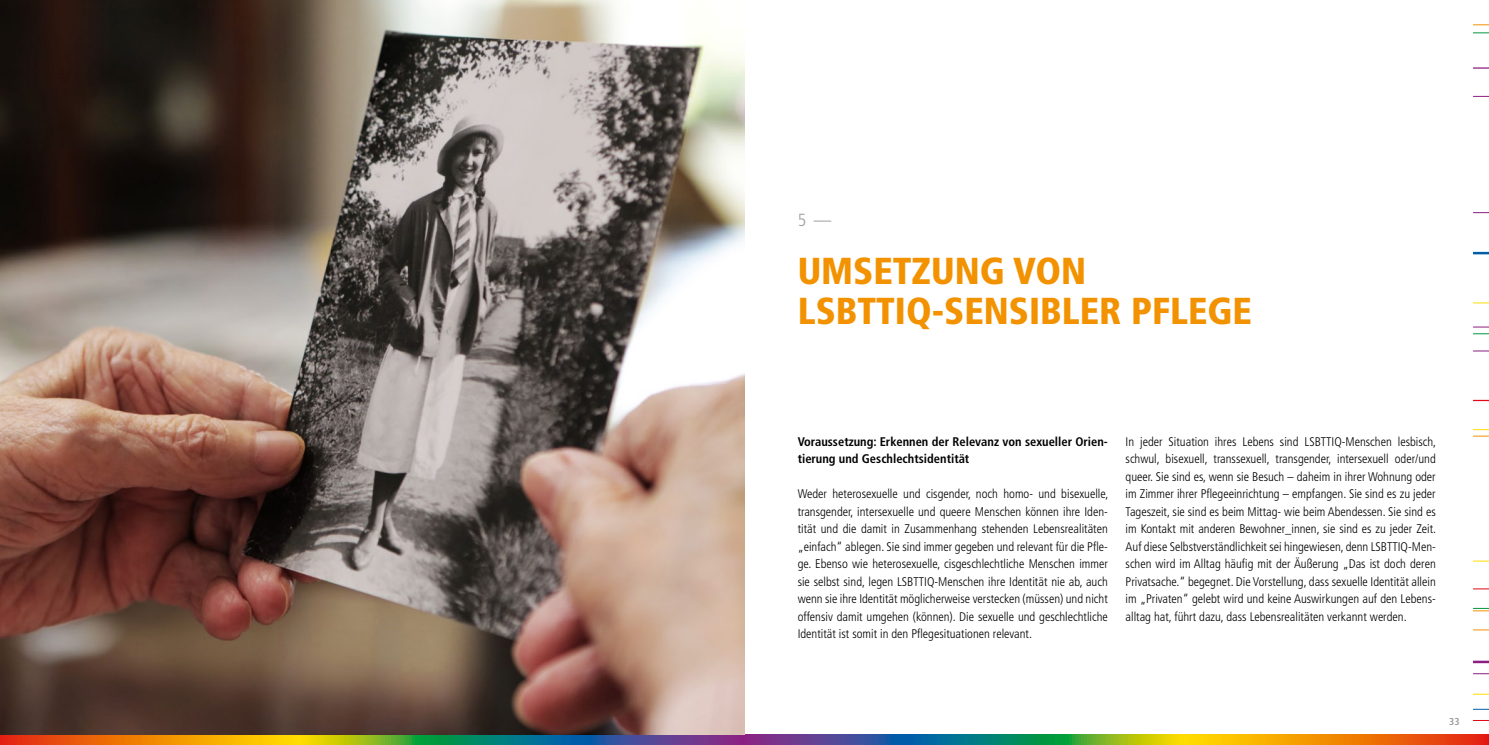
<style>
.page{position:relative;width:1489px;height:745px;background:#fff}
.page>*{position:absolute;margin:0;border:0;box-sizing:border-box;transform-origin:0 0}
.Head_violett{font:900 condensed 37.5px/40px "Frutiger LT Std";color:#f39200}
.Copy{font:300 condensed 17.5px "Frutiger LT Std";color:#9d9d9c}
.Copy-2{font:300 condensed 12.5px/17.5px "Frutiger LT Std";color:#000;text-align:justify}
.Überschrift{font:700 condensed 12.5px/17.5px "Frutiger LT Std";color:#000}
.t1{font:700 condensed 10px "Frutiger LT Std";color:#9d9d9c}
</style>
<div class="page">
<svg style="left:1473px;top:302px;width:15px;height:1px"></svg>
<svg style="left:1473px;top:326px;width:15px;height:1px"></svg>
<svg style="left:1473px;top:333px;width:15px;height:1px"></svg>
<svg style="left:1473px;top:350px;width:15px;height:1px"></svg>
<svg style="left:1473px;top:399px;width:15px;height:2px"></svg>
<svg style="left:1473px;top:429px;width:15px;height:7px"></svg>
<svg style="left:1473px;top:212px;width:15px;height:1px"></svg>
<svg style="left:1473px;top:252px;width:15px;height:2px"></svg>
<svg style="left:1473px;top:25px;width:15px;height:1px"></svg>
<svg style="left:1473px;top:33px;width:15px;height:1px"></svg>
<svg style="left:1473px;top:67px;width:15px;height:2px"></svg>
<svg style="left:1473px;top:629px;width:15px;height:1px"></svg>
<svg style="left:1473px;top:96px;width:15px;height:1px"></svg>
<svg style="left:1473px;top:560px;width:15px;height:1px"></svg>
<svg style="left:1473px;top:588px;width:15px;height:1px"></svg>
<svg style="left:1473px;top:607px;width:15px;height:4px"></svg>
<svg style="left:1473px;top:660px;width:15px;height:2px"></svg>
<svg style="left:1473px;top:673px;width:15px;height:1px"></svg>
<svg style="left:1473px;top:693px;width:15px;height:1px"></svg>
<svg style="left:1473px;top:708px;width:15px;height:1px"></svg>
<svg style="left:0;top:733px;width:744px;height:11px;background:#83733f"></svg>
<svg style="left:744px;top:733px;width:744px;height:11px;background:#988a51"></svg>
<img style="left:0;top:0;width:744px;height:733px">
<p class="Copy" style="left:797px;top:210px;width:35px">5 —</p>
<p class="Head_violett" style="left:797px;top:250px;width:456px">UMSETZUNG VON<br>LSBTTIQ-SENSIBLER PFLEGE</p>
<p class="Überschrift" style="left:797px;top:432px;width:312px">Voraussetzung: Erkennen der Relevanz von sexueller Orien&shy;tierung und Geschlechtsidentität</p>
<p class="Copy-2" style="left:797px;top:485px;width:312px">Weder heterosexuelle und cisgender, noch homo- und bisexuelle, transgender, intersexuelle und queere Menschen können ihre Iden&shy;tität und die damit in Zusammenhang stehenden Lebensrealitäten „einfach“ ablegen. Sie sind immer gegeben und relevant für die Pfle&shy;ge. Ebenso wie heterosexuelle, cisgeschlechtliche Menschen immer sie selbst sind, legen LSBTTIQ-Menschen ihre Identität nie ab, auch wenn sie ihre Identität möglicherweise verstecken (müssen) und nicht offensiv damit umgehen (können). Die sexuelle und geschlechtliche Identität ist somit in den Pflegesituationen relevant.</p>
<p class="Copy-2" style="left:1125px;top:432px;width:312px">In jeder Situation ihres Lebens sind LSBTTIQ-Menschen lesbisch, schwul, bisexuell, transsexuell, transgender, intersexuell oder/und queer. Sie sind es, wenn sie Besuch – daheim in ihrer Wohnung oder im Zimmer ihrer Pflegeeinrichtung – empfangen. Sie sind es zu jeder Tageszeit, sie sind es beim Mittag- wie beim Abendessen. Sie sind es im Kontakt mit anderen Bewohner_innen, sie sind es zu jeder Zeit.<br>Auf diese Selbstverständlichkeit sei hingewiesen, denn LSBTTIQ-Men&shy;schen wird im Alltag häufig mit der Äußerung „Das ist doch deren Privatsache.“ begegnet. Die Vorstellung, dass sexuelle Identität allein im „Privaten“ gelebt wird und keine Auswirkungen auf den Lebens&shy;alltag hat, führt dazu, dass Lebensrealitäten verkannt werden.</p>
<p class="t1" style="left:1448px;top:715px;width:12px">33</p>
</div>
